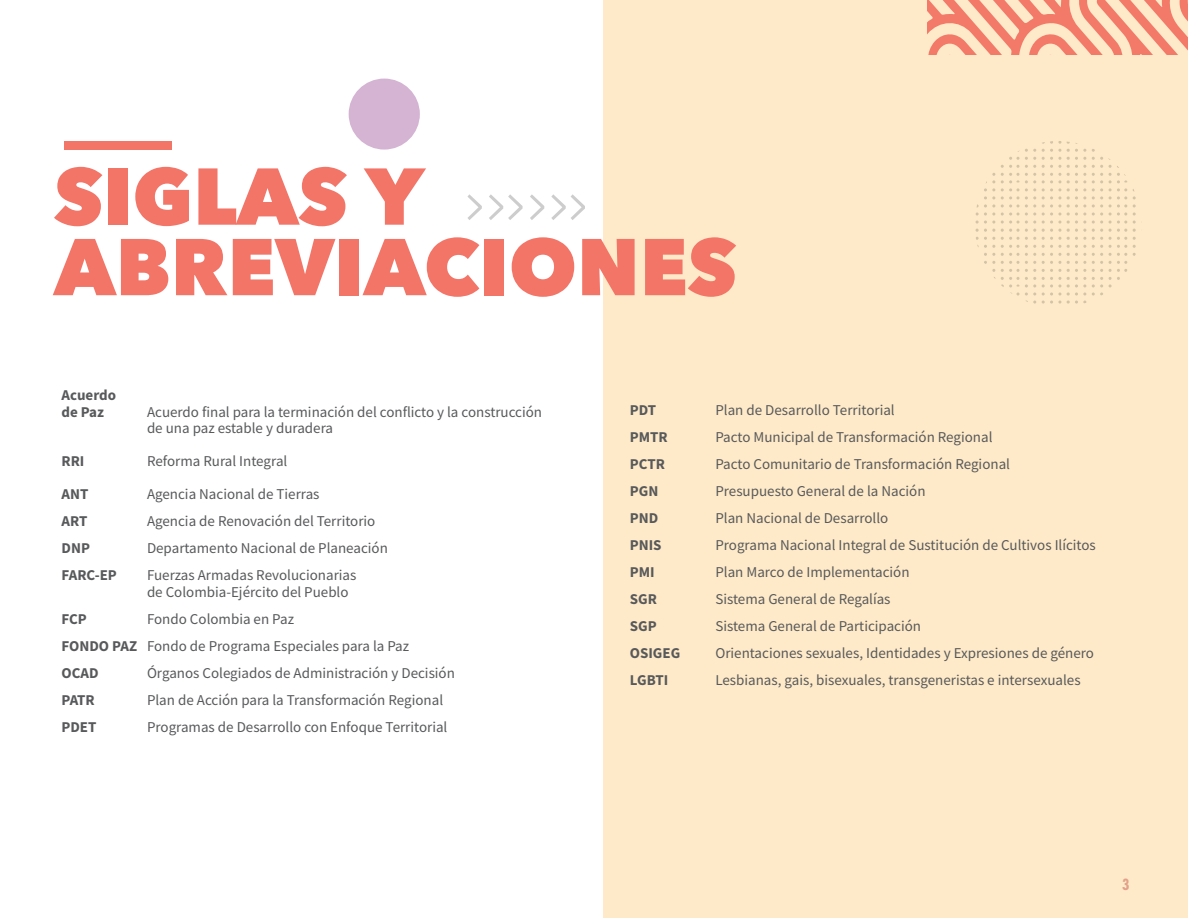
<style>
.page{position:relative;width:1188px;height:918px;background:#fff}
.page>*{position:absolute;margin:0;border:0;box-sizing:border-box;transform-origin:0 0}
.t1{font:800 79.5px/70.5px "Avenir Next";color:#f37568}
.t2{font:15px/16.5px "Source Sans Pro";color:#58595b}
.t3{font:700 15px/16.5px "Source Sans Pro";color:#58595b}
.t4{font:700 condensed 15px "Futura LT";color:#c8564e}
.s1{font-weight:700}
</style>
<div class="page">
<div style="left:603px;top:0;width:585px;height:918px;background:#feeac8"></div>
<svg style="left:927px;top:0;width:261px;height:55px"></svg>
<div style="left:349px;top:79px;width:71px;height:71px;background:#d4b3d3;border-radius:50%"></div>
<div style="left:65px;top:141px;width:107px;height:9px;background:#f37568"></div>
<svg style="left:530px;top:194px;width:14px;height:26px"></svg>
<svg style="left:551px;top:194px;width:34px;height:26px"></svg>
<svg style="left:467px;top:194px;width:15px;height:26px"></svg>
<svg style="left:489px;top:194px;width:34px;height:26px"></svg>
<svg style="left:976px;top:141px;width:160px;height:163px"></svg>
<h1 class="t1" style="left:54px;top:161px;width:684px">SIGLAS Y<br>ABREVIACIONES</h1>
<p class="t3" style="left:62px;top:387px;width:56px">Acuerdo de Paz</p>
<p class="t2" style="left:147px;top:404px;width:397px">Acuerdo final para la terminación del conflicto y la construcción de una paz estable y duradera</p>
<p class="t3" style="left:62px;top:453px;width:24px">RRI</p>
<p class="t2" style="left:147px;top:453px;width:142px">Reforma Rural Integral</p>
<p class="t3" style="left:62px;top:486px;width:28px">ANT</p>
<p class="t2" style="left:147px;top:486px;width:174px">Agencia Nacional de Tierras</p>
<p class="t3" style="left:62px;top:513px;width:27px">ART</p>
<p class="t2" style="left:147px;top:513px;width:230px">Agencia de Renovación del Territorio</p>
<p class="t3" style="left:62px;top:540px;width:30px">DNP</p>
<p class="t2" style="left:147px;top:540px;width:242px">Departamento Nacional de Planeación</p>
<p class="t3" style="left:62px;top:567px;width:57px">FARC-EP</p>
<p class="t2" style="left:147px;top:567px;width:211px">Fuerzas Armadas Revolucionarias de Colombia-Ejército del Pueblo</p>
<p class="t3" style="left:62px;top:610px;width:27px">FCP</p>
<p class="t2" style="left:62px;top:605px;width:349px;line-height:27px;text-indent:86px">Fondo Colombia en Paz<br><span class="s1">FONDO PAZ</span> Fondo de Programa Especiales para la Paz<br><span class="s1">OCAD</span></p>
<p class="t2" style="left:147px;top:665px;width:309px">Órganos Colegiados de Administración y Decisión</p>
<p class="t3" style="left:62px;top:691px;width:35px">PATR</p>
<p class="t2" style="left:147px;top:692px;width:298px">Plan de Acción para la Transformación Regional</p>
<p class="t3" style="left:62px;top:718px;width:37px">PDET</p>
<p class="t2" style="left:147px;top:719px;width:302px">Programas de Desarrollo con Enfoque Territorial</p>
<p class="t3" style="left:630px;top:402px;width:28px">PDT</p>
<p class="t2" style="left:715px;top:402px;width:181px">Plan de Desarrollo Territorial</p>
<p class="t3" style="left:630px;top:429px;width:39px">PMTR</p>
<p class="t2" style="left:715px;top:429px;width:279px">Pacto Municipal de Transformación Regional</p>
<p class="t3" style="left:630px;top:456px;width:37px">PCTR</p>
<p class="t2" style="left:715px;top:456px;width:296px">Pacto Comunitario de Transformación Regional</p>
<p class="t3" style="left:630px;top:483px;width:30px">PGN</p>
<p class="t2" style="left:715px;top:483px;width:212px">Presupuesto General de la Nación</p>
<p class="t3" style="left:630px;top:510px;width:30px">PND</p>
<p class="t2" style="left:715px;top:510px;width:175px">Plan Nacional de Desarrollo</p>
<p class="t3" style="left:630px;top:537px;width:33px">PNIS</p>
<p class="t2" style="left:715px;top:537px;width:382px">Programa Nacional Integral de Sustitución de Cultivos Ilícitos</p>
<p class="t3" style="left:630px;top:564px;width:26px">PMI</p>
<p class="t2" style="left:715px;top:564px;width:196px">Plan Marco de Implementación</p>
<p class="t3" style="left:630px;top:591px;width:29px">SGR</p>
<p class="t2" style="left:715px;top:591px;width:177px">Sistema General de Regalías</p>
<p class="t3" style="left:630px;top:618px;width:28px">SGP</p>
<p class="t2" style="left:715px;top:618px;width:207px">Sistema General de Participación</p>
<p class="t3" style="left:630px;top:645px;width:52px">OSIGEG</p>
<p class="t2" style="left:715px;top:645px;width:380px">Orientaciones sexuales, Identidades y Expresiones de género</p>
<p class="t3" style="left:630px;top:672px;width:40px">LGBTI</p>
<p class="t2" style="left:715px;top:672px;width:367px">Lesbianas, gais, bisexuales, transgeneristas e intersexuales</p>
<p class="t4" style="left:1122px;top:875px;width:9px">3</p>
</div>
